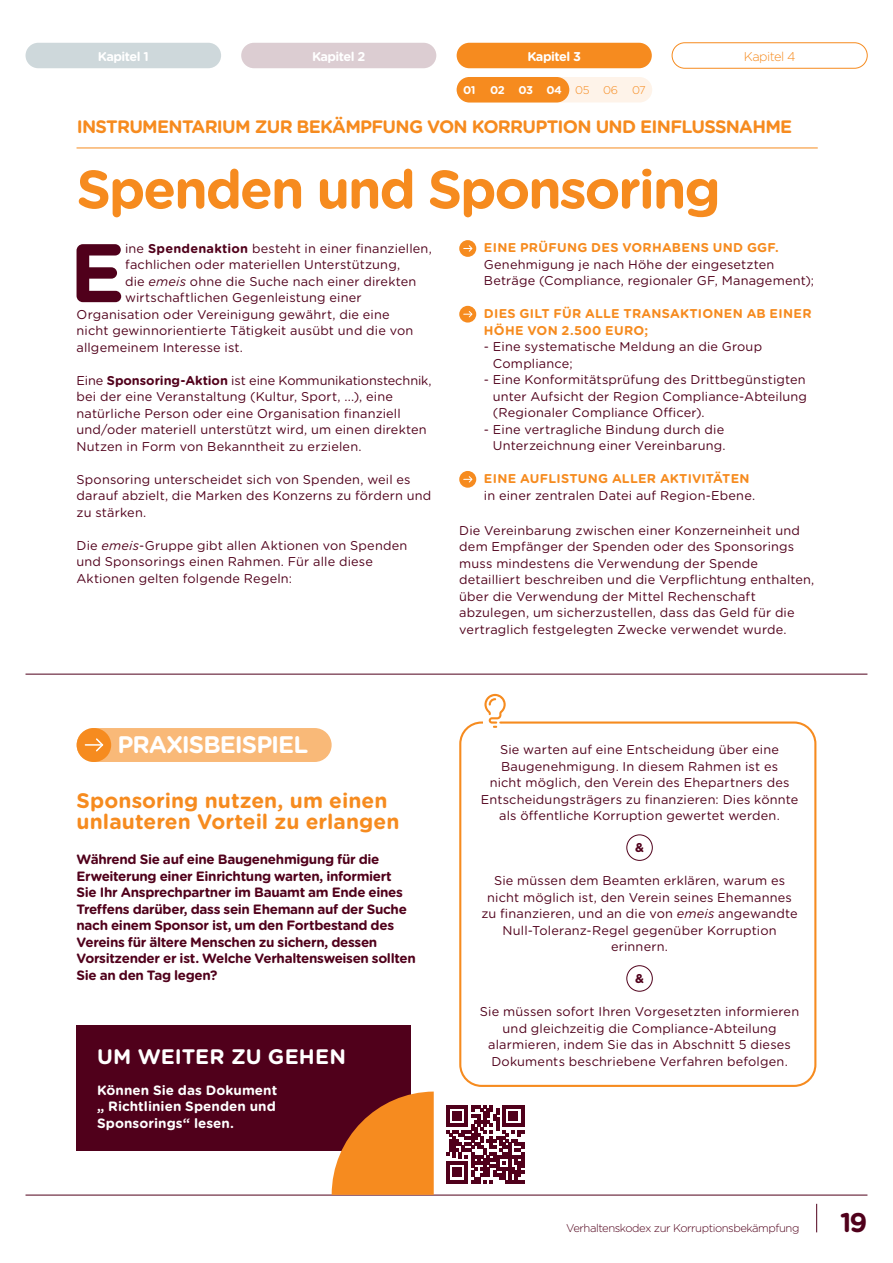
<style>
.page{position:relative;width:893px;height:1263px;background:#fff}
.page>*{position:absolute;margin:0;border:0;box-sizing:border-box;transform-origin:0 0}
.t1{font:700 82.8px "Gotham Rounded";color:#50001b}
.t2{font:700 54px "Gotham Rounded";letter-spacing:-.04em;color:#f68b1f}
.t3{font:700 27px "Gotham Rounded";color:#50001b}
.t4{font:700 24px "Gotham Rounded";letter-spacing:-.04em;color:#fff}
.t5{font:700 21px/21px "Gotham Rounded";color:#f68b1f}
.t6{font:700 21px "Gotham Rounded";letter-spacing:.01em;color:#fff}
.t7{font:700 18px "Gotham Rounded";letter-spacing:-.04em;color:#f68b1f}
.t8{font:700 13.5px/16.5px "Gotham Rounded";letter-spacing:-.025em;color:#50001b}
.t9{font:700 13.5px/16.5px "Gotham Rounded";letter-spacing:.005em;color:#fff;text-align:justify}
.t10{font:12.75px/16.5px "Gotham Rounded";letter-spacing:.015em;color:#50001b}
.t11{font:700 12.75px/16.5px "Gotham Rounded";letter-spacing:.02em;color:#f68b1f}
.t12{font:700 12.75px "Gotham Rounded";letter-spacing:-.04em;color:#fff}
.t13{font:300 12.75px "Gotham Rounded";letter-spacing:-.04em;color:#f68b1f}
.t14{font:700 12.75px "Gotham Rounded";color:#50001b}
.t15{font:300 11.25px "Gotham Rounded";letter-spacing:-.04em;color:#50001b}
.t16{font:700 11.25px "Gotham Rounded";letter-spacing:-.045em;color:#fff}
.s1{font-weight:300;color:#f68b1f}
.s2{font-weight:700}
.s3{font-style:italic}
</style>
<div class="page">
<hr style="left:26px;top:1195px;width:841px;height:1px;background:#50001b">
<svg style="left:816px;top:1204px;width:1px;height:28px"></svg>
<div style="left:77px;top:1026px;width:334px;height:125px;background:#50001b"></div>
<svg style="left:332px;top:1091px;width:102px;height:104px"></svg>
<svg style="left:446px;top:1105px;width:78px;height:78px"></svg>
<hr style="left:77px;top:148px;width:741px;height:1px;background:#f68b1f">
<div style="left:459px;top:240px;width:17px;height:17px;background:#f68b1f;border-radius:50%"></div>
<svg style="left:464px;top:245px;width:8px;height:7px"></svg>
<div style="left:459px;top:306px;width:17px;height:17px;background:#f68b1f;border-radius:50%"></div>
<svg style="left:464px;top:311px;width:8px;height:6px"></svg>
<div style="left:459px;top:471px;width:17px;height:17px;background:#f68b1f;border-radius:50%"></div>
<svg style="left:464px;top:476px;width:8px;height:7px"></svg>
<div style="left:459px;top:721px;width:357px;height:366px;border:2px solid #f68b1f;border-radius:21px"></div>
<div style="left:483px;top:718px;width:17px;height:10px;background:#fff"></div>
<svg style="left:484px;top:694px;width:22px;height:34px"></svg>
<hr style="left:26px;top:674px;width:841px;height:1px;background:#50001b">
<svg style="left:457px;top:77px;width:195px;height:25px;background:#f9b877"></svg>
<div style="left:457px;top:43px;width:195px;height:25px;background:#f68b1f;border-radius:13px"></div>
<div style="left:672px;top:43px;width:195px;height:25px;border:1px solid #f68b1f;border-radius:13px"></div>
<div style="left:241px;top:43px;width:195px;height:25px;background:#dccdd2;border-radius:13px"></div>
<div style="left:26px;top:43px;width:195px;height:25px;background:#ced8db;border-radius:13px"></div>
<div style="left:627px;top:835px;width:25px;height:25px;border:1px solid #50001b;border-radius:50%"></div>
<div style="left:627px;top:965px;width:25px;height:26px;border:1px solid #50001b;border-radius:50%"></div>
<div style="left:77px;top:728px;width:255px;height:34px;background:#f9b978;border-radius:17px"></div>
<div style="left:77px;top:728px;width:34px;height:34px;background:#f68b1f;border-radius:50%"></div>
<svg style="left:85px;top:738px;width:19px;height:14px"></svg>
<p class="t12" style="left:98px;top:47px;width:52px">Kapitel 1</p>
<p class="t12" style="left:312px;top:47px;width:55px">Kapitel 2</p>
<p class="t12" style="left:527px;top:47px;width:55px">Kapitel 3</p>
<p class="t13" style="left:744px;top:48px;width:53px">Kapitel 4</p>
<p class="t16" style="left:463px;top:82px;width:14px">01</p>
<p class="t16" style="left:490px;top:82px;width:157px">02 03 04 <span class="s1">05 06 07</span></p>
<h3 class="t7" style="left:77px;top:114px;width:717px">INSTRUMENTARIUM ZUR BEKÄMPFUNG VON KORRUPTION UND EINFLUSSNAHME</h3>
<h2 class="t2" style="left:77px;top:150px;width:646px">Spenden und Sponsoring</h2>
<h1 class="t1" style="left:70px;top:212px;width:57px">E</h1>
<p class="t10" style="left:125px;top:239px;width:308px">ine <span class="s2">Spendenaktion</span> besteht in einer finanziellen,</p>
<p class="t11" style="left:484px;top:239px;width:297px">EINE PRÜFUNG DES VORHABENS UND GGF.</p>
<p class="t10" style="left:484px;top:255px;width:332px">Genehmigung je nach Höhe der eingesetzten<br>Beträge (Compliance, regionaler GF, Management);</p>
<p class="t11" style="left:484px;top:305px;width:329px">DIES GILT FÜR ALLE TRANSAKTIONEN AB EINER<br>HÖHE VON 2.500 EURO;</p>
<p class="t10" style="left:493px;top:338px;width:271px;text-indent:-9px">- Eine systematische Meldung an die Group<br>Compliance;</p>
<p class="t10" style="left:493px;top:371px;width:316px;text-align:justify;text-indent:-9px">- Eine Konformitätsprüfung des Drittbegünstigten unter Aufsicht der Region Compliance-Abteilung (Regionaler Compliance Officer).</p>
<p class="t10" style="left:484px;top:420px;width:243px;text-align:right">- Eine vertragliche Bindung durch die<br>Unterzeichnung einer Vereinbarung.</p>
<p class="t11" style="left:484px;top:470px;width:267px">EINE AUFLISTUNG ALLER AKTIVITÄTEN</p>
<p class="t10" style="left:484px;top:486px;width:273px">in einer zentralen Datei auf Region-Ebene.</p>
<p class="t10" style="left:125px;top:256px;width:277px">fachlichen oder materiellen Unterstützung,</p>
<p class="t10" style="left:125px;top:272px;width:293px">die <span class="s3">emeis</span> ohne die Suche nach einer direkten</p>
<p class="t10" style="left:125px;top:289px;width:238px">wirtschaftlichen Gegenleistung einer</p>
<p class="t10" style="left:77px;top:305px;width:315px">Organisation oder Vereinigung gewährt, die eine</p>
<p class="t10" style="left:77px;top:322px;width:338px">nicht gewinnorientierte Tätigkeit ausübt und die von</p>
<p class="t10" style="left:77px;top:338px;width:168px">allgemeinem Interesse ist.</p>
<p class="t10" style="left:77px;top:371px;width:357px">Eine <span class="s2">Sponsoring-Aktion</span> ist eine Kommunikationstechnik, bei der eine Veranstaltung (Kultur, Sport, ...), eine natürliche Person oder eine Organisation finanziell und/oder materiell unterstützt wird, um einen direkten Nutzen in Form von Bekanntheit zu erzielen.</p>
<p class="t10" style="left:77px;top:470px;width:356px">Sponsoring unterscheidet sich von Spenden, weil es darauf abzielt, die Marken des Konzerns zu fördern und zu stärken.</p>
<p class="t10" style="left:77px;top:536px;width:332px">Die <span class="s3">emeis</span>-Gruppe gibt allen Aktionen von Spenden und Sponsorings einen Rahmen. Für alle diese<br>Aktionen gelten folgende Regeln:</p>
<p class="t10" style="left:459px;top:521px;width:357px">Die Vereinbarung zwischen einer Konzerneinheit und dem Empfänger der Spenden oder des Sponsorings muss mindestens die Verwendung der Spende detailliert beschreiben und die Verpflichtung enthalten, über die Verwendung der Mittel Rechenschaft abzulegen, um sicherzustellen, dass das Geld für die vertraglich festgelegten Zwecke verwendet wurde.</p>
<h3 class="t4" style="left:117px;top:727px;width:192px">PRAXISBEISPIEL</h3>
<h3 class="t5" style="left:77px;top:789px;width:324px">Sponsoring nutzen, um einen unlauteren Vorteil zu erlangen</h3>
<p class="t8" style="left:77px;top:850px;width:341px">Während Sie auf eine Baugenehmigung für die Erweiterung einer Einrichtung warten, informiert<br>Sie Ihr Ansprechpartner im Bauamt am Ende eines Treffens darüber, dass sein Ehemann auf der Suche nach einem Sponsor ist, um den Fortbestand des Vereins für ältere Menschen zu sichern, dessen Vorsitzender er ist. Welche Verhaltensweisen sollten Sie an den Tag legen?</p>
<h3 class="t6" style="left:97px;top:1041px;width:250px">UM WEITER ZU GEHEN</h3>
<p class="t9" style="left:97px;top:1081px;width:182px">Können Sie das Dokument „ Richtlinien Spenden und Sponsorings“ lesen.</p>
<p class="t10" style="left:481px;top:741px;width:319px;text-align:center">Sie warten auf eine Entscheidung über eine Baugenehmigung. In diesem Rahmen ist es<br>nicht möglich, den Verein des Ehepartners des Entscheidungsträgers zu finanzieren: Dies könnte als öffentliche Korruption gewertet werden.</p>
<p class="t14" style="left:635px;top:838px;width:10px">&amp;</p>
<p class="t10" style="left:481px;top:872px;width:318px;text-align:center">Sie müssen dem Beamten erklären, warum es nicht möglich ist, den Verein seines Ehemannes zu finanzieren, und an die von <span class="s3">emeis</span> angewandte Null-Toleranz-Regel gegenüber Korruption erinnern.</p>
<p class="t14" style="left:635px;top:969px;width:10px">&amp;</p>
<p class="t10" style="left:480px;top:1003px;width:321px;text-align:center">Sie müssen sofort Ihren Vorgesetzten informieren und gleichzeitig die Compliance-Abteilung alarmieren, indem Sie das in Abschnitt 5 dieses Dokuments beschriebene Verfahren befolgen.</p>
<p class="t15" style="left:566px;top:1221px;width:235px">Verhaltenskodex zur Korruptionsbekämpfung</p>
<h3 class="t3" style="left:840px;top:1203px;width:29px">19</h3>
</div>
